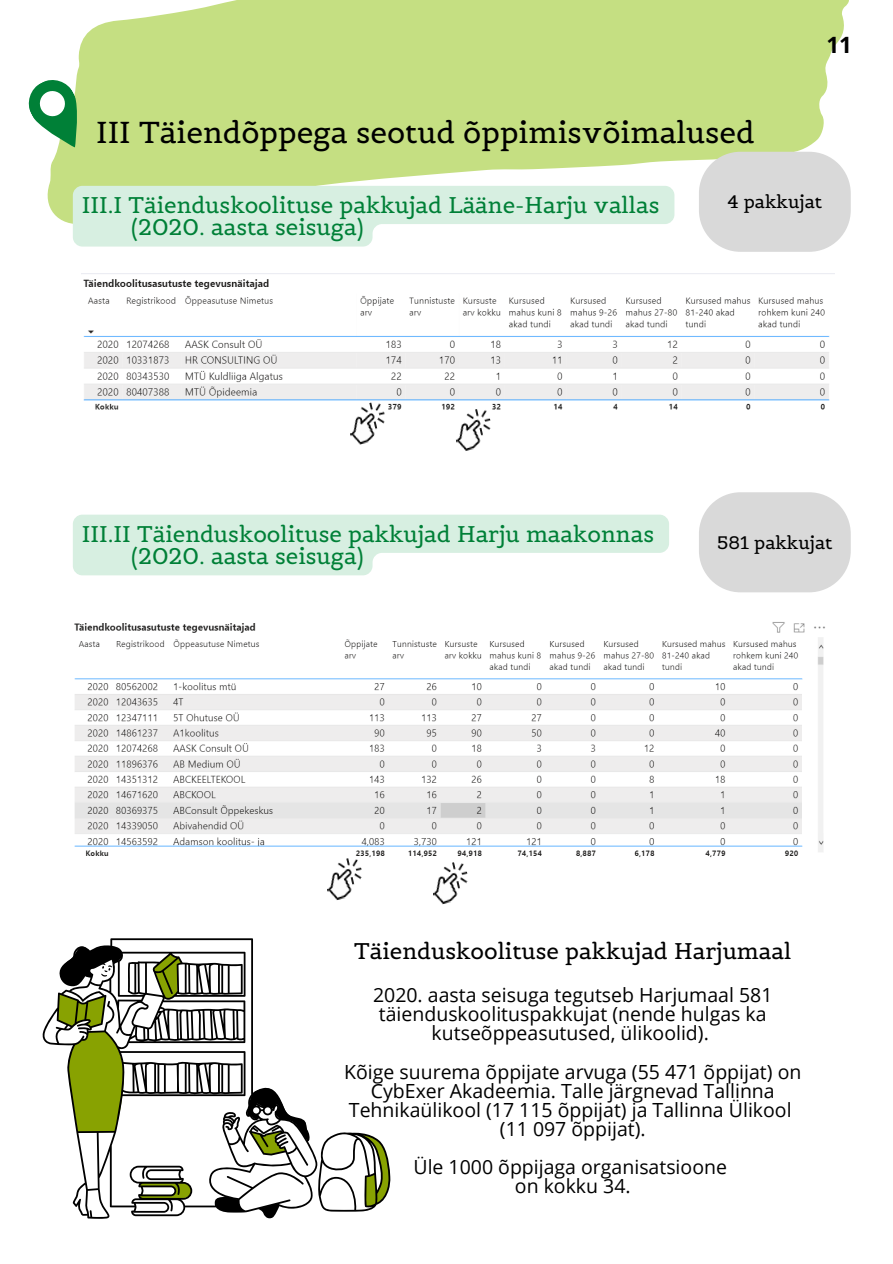
<style>
.page{position:relative;width:893px;height:1264px;background:#fff}
.page>*{position:absolute;margin:0;border:0;box-sizing:border-box;transform-origin:0 0}
.t1{font:30px "Belgrano";color:#000}
.t2{font:22.5px/22.5px "Belgrano";color:#008037}
.t3{font:22.5px "Belgrano";color:#000}
.t4{font:700 22.5px "Open Sans";color:#000}
.t5{font:19.5px/19px "Open Sans";color:#000;text-align:center}
.t6{font:18px "Belgrano";color:#000}
</style>
<div class="page">
<svg style="left:47px;top:0;width:802px;height:224px;background:#cbe28f"></svg>
<svg style="left:28px;top:72px;width:68px;height:86px"></svg>
<svg style="left:42px;top:938px;width:274px;height:280px"></svg>
<svg style="left:316px;top:1132px;width:74px;height:79px"></svg>
<svg style="left:101px;top:965px;width:11px;height:11px"></svg>
<svg style="left:73px;top:186px;width:601px;height:60px"></svg>
<svg style="left:73px;top:514px;width:596px;height:61px"></svg>
<svg style="left:699px;top:492px;width:151px;height:100px;background:#dcdcdc"></svg>
<svg style="left:698px;top:152px;width:152px;height:100px;background:#dcdcdb"></svg>
<img style="left:82px;top:273px;width:752px;height:137px">
<img style="left:450px;top:407px;width:46px;height:44px">
<img style="left:344px;top:400px;width:46px;height:45px">
<img style="left:74px;top:622px;width:751px;height:236px">
<img style="left:321px;top:855px;width:46px;height:45px">
<img style="left:433px;top:862px;width:35px;height:43px">
<h1 class="t1" style="left:96px;top:113px;width:660px">III Täiendõppega seotud õppimisvõimalused</h1>
<p class="t4" style="left:826px;top:29px;width:27px">11</p>
<p class="t2" style="left:131px;top:193px;width:529px;text-indent:-49px">III.I Täienduskoolituse pakkujad Lääne-Harju vallas (2020. aasta seisuga)</p>
<p class="t6" style="left:727px;top:190px;width:96px">4 pakkujat</p>
<p class="t2" style="left:131px;top:522px;width:524px;text-indent:-49px">III.II Täienduskoolituse pakkujad Harju maakonnas (2020. aasta seisuga)</p>
<p class="t6" style="left:717px;top:530px;width:117px">581 pakkujat</p>
<p class="t3" style="left:354px;top:937px;width:438px">Täienduskoolituse pakkujad Harjumaal</p>
<p class="t5" style="left:373px;top:985px;width:401px">2020. aasta seisuga tegutseb Harjumaal 581 täienduskoolituspakkujat (nende hulgas ka kutseõppeasutused, ülikoolid).</p>
<p class="t5" style="left:344px;top:1061px;width:458px">Kõige suurema õppijate arvuga (55 471 õppijat) on CybExer Akadeemia. Talle järgnevad Tallinna Tehnikaülikool (17 115 õppijat) ja Tallinna Ülikool (11 097 õppijat).</p>
<p class="t5" style="left:413px;top:1157px;width:315px">Üle 1000 õppijaga organisatsioone on kokku 34.</p>
</div>
